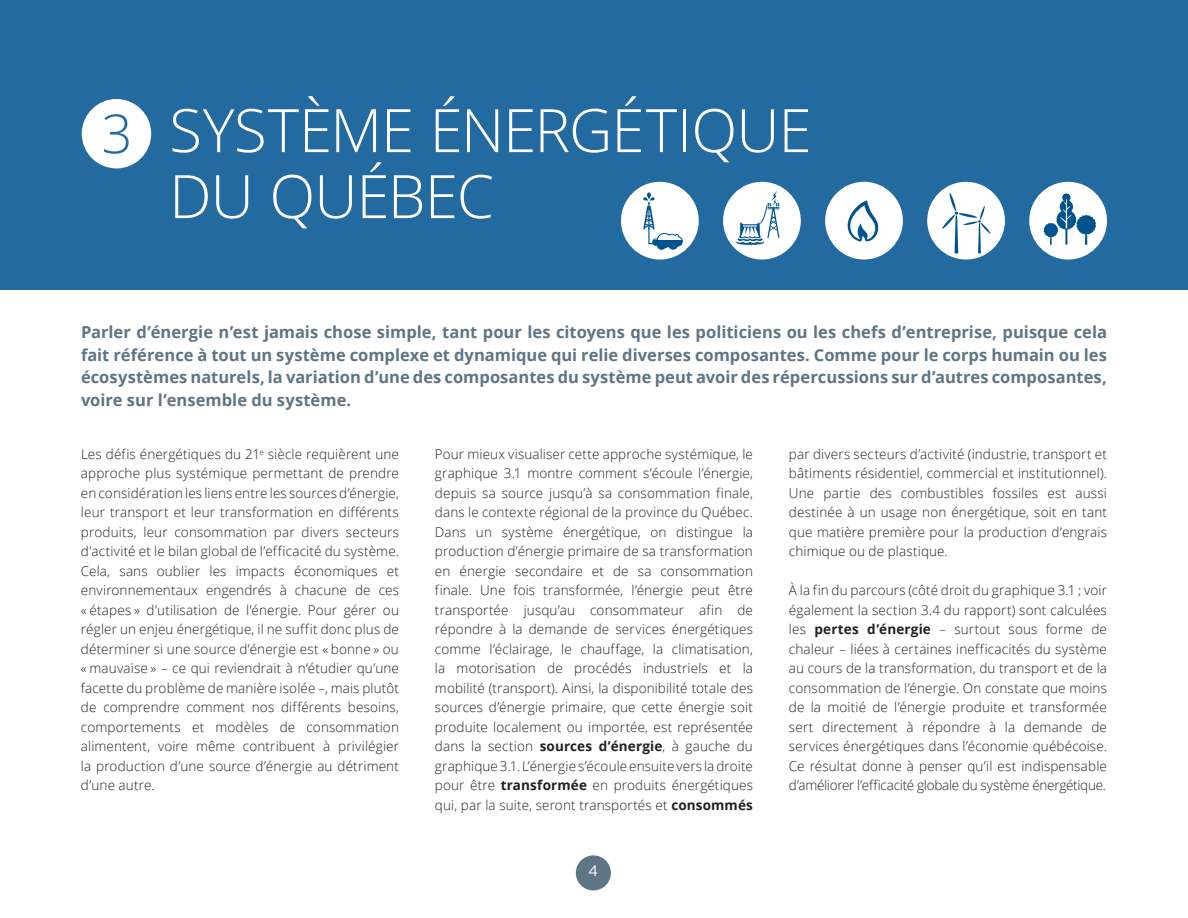
<style>
.page{position:relative;width:1188px;height:918px;background:#fff}
.page>*{position:absolute;margin:0;border:0;box-sizing:border-box;transform-origin:0 0}
.t1{font:300 60px/66px "Open Sans";letter-spacing:-.015em;color:#fff}
.t2{font:300 54px "Open Sans";color:#236aa1}
.t3{font:700 16.5px/22.5px "Open Sans";color:#5e7585;text-align:justify}
.t4{font:15px "Gotham";color:#fff}
.t5{font:300 13.5px/19.5px "Open Sans";letter-spacing:.01em;color:#231f20;text-align:justify}
.s1{font-weight:700}
</style>
<div class="page">
<div style="left:576px;top:855px;width:35px;height:35px;background:#5e7585;border-radius:50%"></div>
<div style="left:0;top:0;width:1188px;height:290px;background:#236aa1"></div>
<div style="left:82px;top:99px;width:69px;height:69px;background:#fff;border-radius:50%"></div>
<div style="left:1029px;top:182px;width:78px;height:78px;background:#fff;border-radius:50%"></div>
<svg style="left:1044px;top:193px;width:52px;height:52px"></svg>
<div style="left:927px;top:182px;width:78px;height:78px;background:#fff;border-radius:50%"></div>
<svg style="left:942px;top:193px;width:49px;height:60px"></svg>
<div style="left:825px;top:182px;width:78px;height:78px;background:#fff;border-radius:50%"></div>
<svg style="left:848px;top:200px;width:30px;height:41px"></svg>
<div style="left:723px;top:182px;width:78px;height:78px;background:#fff;border-radius:50%"></div>
<svg style="left:734px;top:191px;width:46px;height:54px"></svg>
<div style="left:621px;top:182px;width:78px;height:78px;background:#fff;border-radius:50%"></div>
<svg style="left:643px;top:192px;width:39px;height:58px"></svg>
<div style="left:653px;top:241px;width:29px;height:8px;background:#00548e"></div>
<p class="t2" style="left:102px;top:97px;width:32px">3</p>
<p class="t1" style="left:169px;top:96px;width:644px">SYSTÈME ÉNERGÉTIQUE<br>DU QUÉBEC</p>
<p class="t3" style="left:81px;top:321px;width:1028px">Parler d’énergie n’est jamais chose simple, tant pour les citoyens que les politiciens ou les chefs d’entreprise, puisque cela fait référence à tout un système complexe et dynamique qui relie diverses composantes. Comme pour le corps humain ou les écosystèmes naturels, la variation d’une des composantes du système peut avoir des répercussions sur d’autres composantes, voire sur l’ensemble du système.</p>
<p class="t5" style="left:81px;top:444px;width:320px">Les défis énergétiques du 21<sup>e</sup> siècle requièrent une approche plus systémique permettant de prendre en considération les liens entre les sources d’énergie, leur transport et leur transformation en différents produits, leur consommation par divers secteurs d’activité et le bilan global de l’efficacité du système.<br>Cela, sans oublier les impacts économiques et environnementaux engendrés à chacune de ces « étapes » d’utilisation de l’énergie. Pour gérer ou régler un enjeu énergétique, il ne suffit donc plus de déterminer si une source d’énergie est « bonne » ou « mauvaise » – ce qui reviendrait à n’étudier qu’une facette du problème de manière isolée –, mais plutôt de comprendre comment nos différents besoins, comportements et modèles de consommation alimentent, voire même contribuent à privilégier la production d’une source d’énergie au détriment d’une autre.</p>
<p class="t5" style="left:435px;top:444px;width:320px">Pour mieux visualiser cette approche systémique, le graphique 3.1 montre comment s’écoule l’énergie, depuis sa source jusqu’à sa consommation finale, dans le contexte régional de la province du Québec.<br>Dans un système énergétique, on distingue la production d’énergie primaire de sa transformation en énergie secondaire et de sa consommation finale. Une fois transformée, l’énergie peut être transportée jusqu’au consommateur afin de répondre à la demande de services énergétiques comme l’éclairage, le chauffage, la climatisation, la motorisation de procédés industriels et la mobilité (transport). Ainsi, la disponibilité totale des sources d’énergie primaire, que cette énergie soit produite localement ou importée, est représentée dans la section <span class="s1">sources d’énergie</span>, à gauche du graphique 3.1. L’énergie s’écoule ensuite vers la droite pour être <span class="s1">transformée</span> en produits énergétiques qui, par la suite, seront transportés et <span class="s1">consommés</span></p>
<p class="t5" style="left:789px;top:444px;width:320px">par divers secteurs d’activité (industrie, transport et bâtiments résidentiel, commercial et institutionnel).<br>Une partie des combustibles fossiles est aussi destinée à un usage non énergétique, soit en tant que matière première pour la production d’engrais chimique ou de plastique.</p>
<p class="t5" style="left:789px;top:580px;width:320px">À la fin du parcours (côté droit du graphique 3.1 ; voir également la section 3.4 du rapport) sont calculées les <span class="s1">pertes d’énergie</span> – surtout sous forme de chaleur – liées à certaines inefficacités du système au cours de la transformation, du transport et de la consommation de l’énergie. On constate que moins de la moitié de l’énergie produite et transformée sert directement à répondre à la demande de services énergétiques dans l’économie québécoise.<br>Ce résultat donne à penser qu’il est indispensable d’améliorer l’efficacité globale du système énergétique.</p>
<p class="t4" style="left:588px;top:863px;width:12px">4</p>
</div>
